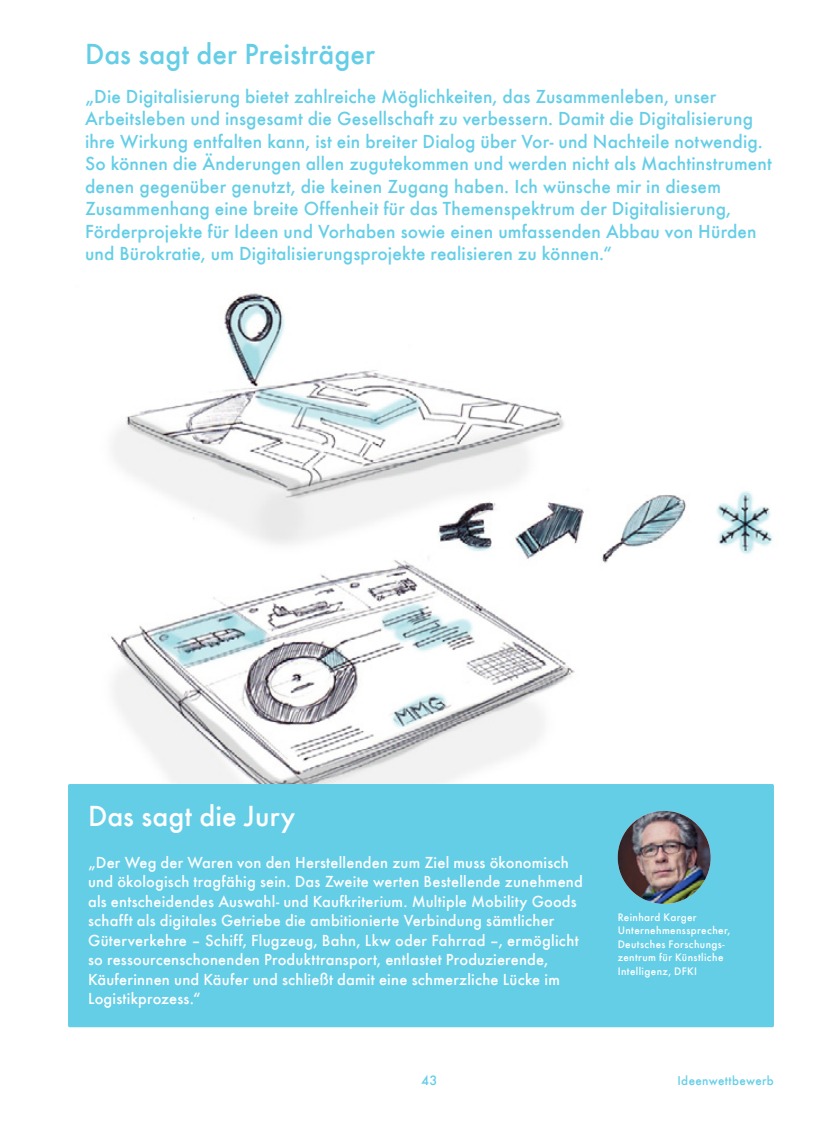
<style>
.page{position:relative;width:825px;height:1123px;background:#fff}
.page>*{position:absolute;margin:0;border:0;box-sizing:border-box;transform-origin:0 0}
.t1{font:500 30px "Futura T";letter-spacing:.005em;color:#64cee7}
.t2{font:500 30px "Futura T";letter-spacing:.005em;color:#fff}
.t3{font:500 19.5px/22.5px "Futura T";letter-spacing:.01em;color:#64cee7}
.t4{font:500 16.5px/19.5px "Futura T";letter-spacing:.015em;color:#fff}
.t5{font:500 14.25px "Futura T";color:#64cee7}
.t6{font:500 13.2px "Futura T";letter-spacing:.025em;color:#64cee7}
.t7{font:500 11.25px/13.5px "Futura T";letter-spacing:.035em;color:#fff}
</style>
<div class="page">
<img style="left:603px;top:491px;width:170px;height:72px">
<img style="left:111px;top:293px;width:492px;height:489px">
<div style="left:68px;top:782px;width:706px;height:246px;background:#64cee7"></div>
<img style="left:618px;top:811px;width:93px;height:93px">
<h3 class="t1" style="left:85px;top:36px;width:291px">Das sagt der Preisträger</h3>
<p class="t3" style="left:85px;top:85px;width:688px">„Die Digitalisierung bietet zahlreiche Möglichkeiten, das Zusammenleben, unser Arbeitsleben und insgesamt die Gesellschaft zu verbessern. Damit die Digitalisierung ihre Wirkung entfalten kann, ist ein breiter Dialog über Vor- und Nachteile notwendig.<br>So können die Änderungen allen zugutekommen und werden nicht als Machtinstrument denen gegenüber genutzt, die keinen Zugang haben. Ich wünsche mir in diesem Zusammenhang eine breite Offenheit für das Themenspektrum der Digitalisierung, Förderprojekte für Ideen und Vorhaben sowie einen umfassenden Abbau von Hürden und Bürokratie, um Digitalisierungsprojekte realisieren zu können.“</p>
<h3 class="t2" style="left:88px;top:798px;width:209px">Das sagt die Jury</h3>
<p class="t4" style="left:88px;top:852px;width:496px">„Der Weg der Waren von den Herstellenden zum Ziel muss ökonomisch und ökologisch tragfähig sein. Das Zweite werten Bestellende zunehmend als entscheidendes Auswahl- und Kaufkriterium. Multiple Mobility Goods schafft als digitales Getriebe die ambitionierte Verbindung sämtlicher Güterverkehre – Schiff, Flugzeug, Bahn, Lkw oder Fahrrad –, ermöglicht so ressourcenschonenden Produkttransport, entlastet Produzierende, Käuferinnen und Käufer und schließt damit eine schmerzliche Lücke im Logistikprozess.“</p>
<p class="t5" style="left:421px;top:1071px;width:18px">43</p>
<p class="t7" style="left:618px;top:910px;width:114px">Reinhard Karger<br>Unternehmenssprecher,<br>Deutsches Forschungs&shy;zentrum für Künstliche<br>Intelligenz, DFKI</p>
<p class="t6" style="left:677px;top:1072px;width:98px">Ideenwettbewerb</p>
</div>
